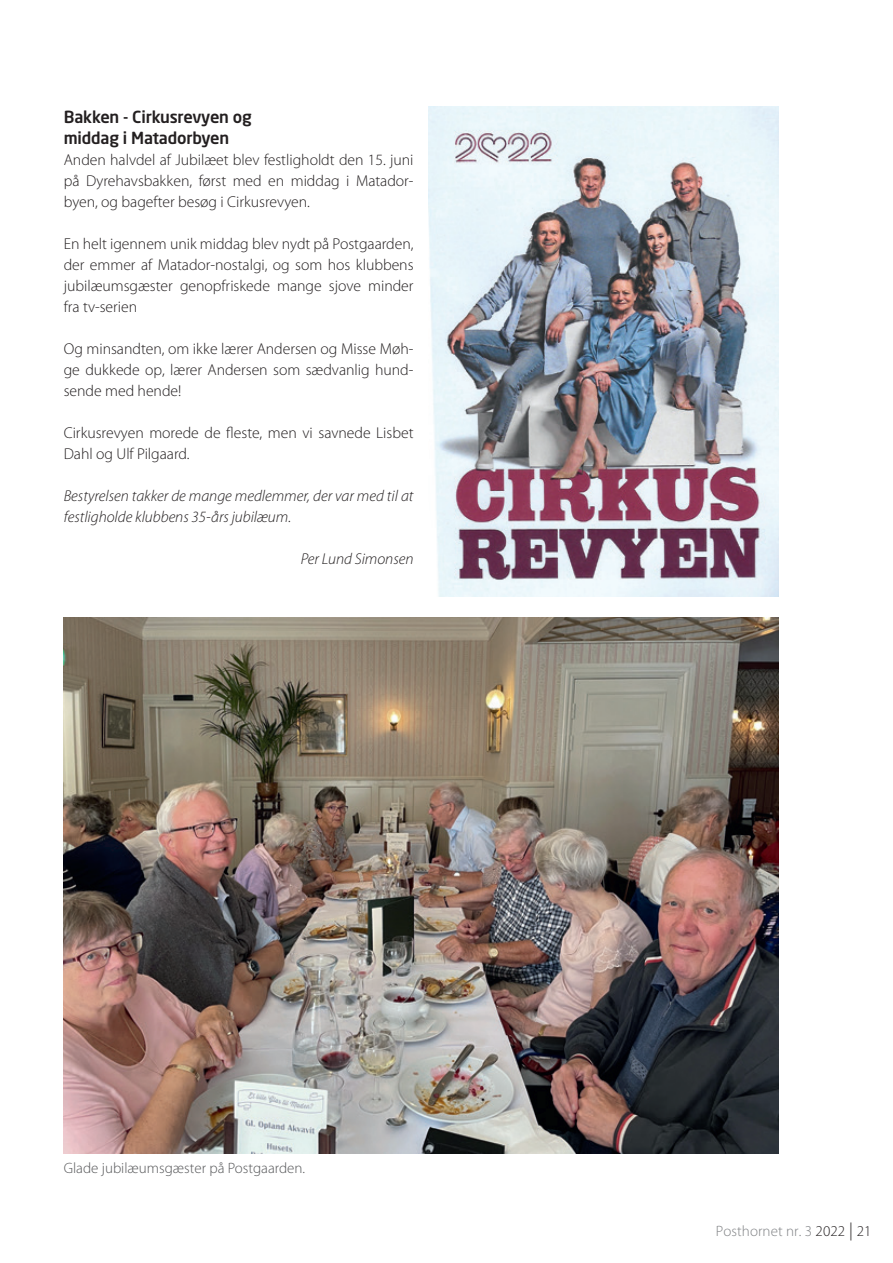
<style>
.page{position:relative;width:893px;height:1263px;background:#fff}
.page>*{position:absolute;margin:0;border:0;box-sizing:border-box;transform-origin:0 0}
.t1{font:500 16.5px/21px "Neo Sans Pro";letter-spacing:-.01em;color:#231f20}
.t2{font:300 15.75px/21px "Myriad Pro";color:#231f20;text-align:justify}
.t3{font:italic 300 15.75px/21px "Myriad Pro";color:#231f20}
.t4{font:300 15px "Myriad Pro";color:#57585a}
.t5{font:300 15px "Myriad Pro";letter-spacing:.005em;color:#808285}
.s1{color:#231f20}
.s2{font-size:18px;color:#231f20}
</style>
<div class="page">
<img style="left:64px;top:618px;width:714px;height:535px">
<img style="left:428px;top:106px;width:350px;height:490px">
<p class="t1" style="left:64px;top:106px;width:190px">Bakken - Cirkusrevyen og middag i Matadorbyen</p>
<p class="t2" style="left:64px;top:150px;width:351px">Anden halvdel af Jubilæet blev festligholdt den 15. juni på Dyrehavsbakken, først med en middag i Matador&shy;byen, og bagefter besøg i Cirkusrevyen.</p>
<p class="t2" style="left:64px;top:234px;width:351px">En helt igennem unik middag blev nydt på Postgaarden, der emmer af Matador-nostalgi, og som hos klubbens jubilæumsgæster genopfriskede mange sjove minder fra tv-serien</p>
<p class="t2" style="left:64px;top:339px;width:351px">Og minsandten, om ikke lærer Andersen og Misse Møh&shy;ge dukkede op, lærer Andersen som sædvanlig hund&shy;sende med hende!</p>
<p class="t2" style="left:64px;top:423px;width:351px">Cirkusrevyen morede de fleste, men vi savnede Lisbet<br>Dahl og Ulf Pilgaard.</p>
<p class="t3" style="left:64px;top:486px;width:351px">Bestyrelsen takker de mange medlemmer, der var med til at festligholde klubbens 35-års jubilæum.</p>
<p class="t3" style="left:301px;top:549px;width:114px">Per Lund Simonsen</p>
<p class="t4" style="left:64px;top:1160px;width:243px">Glade jubilæumsgæster på Postgaarden.</p>
<p class="t5" style="left:716px;top:1223px;width:157px">Posthornet nr. 3 <span class="s1">2022</span> <span class="s2">|</span> <span class="s1">21</span></p>
</div>
